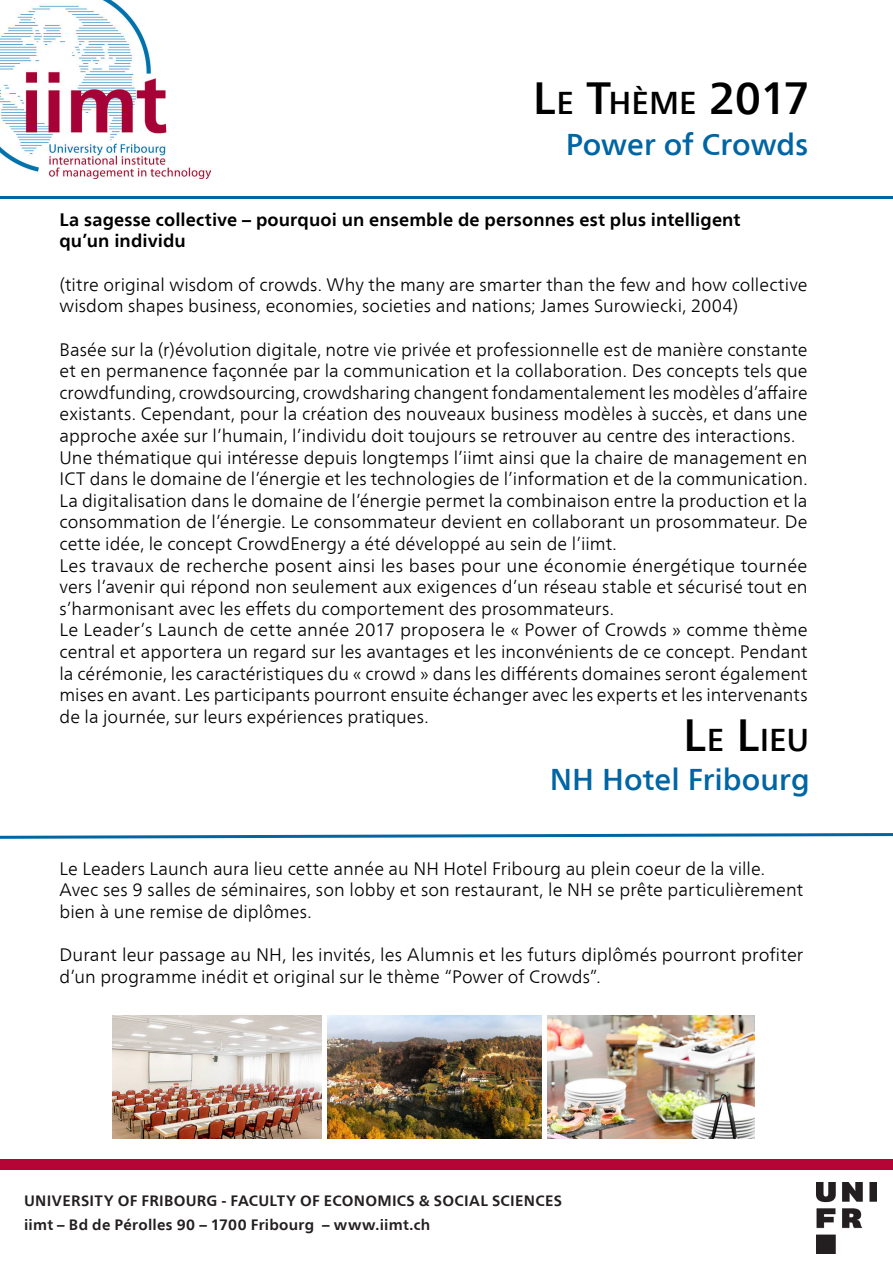
<style>
.page{position:relative;width:893px;height:1263px;background:#fff}
.page>*{position:absolute;margin:0;border:0;box-sizing:border-box;transform-origin:0 0}
.t1{font:500 45px "Frutiger Neue LT Com";color:#000}
.t2{font:500 31.5px "Frutiger Neue LT Com";color:#000}
.t3{font:500 30px "Frutiger Neue LT Com";color:#0065a4}
.t4{font:300 18px/21.6px "Frutiger Neue LT Com";color:#000;text-align:justify}
.t5{font:700 18px "Frutiger Neue LT Com";letter-spacing:.005em;color:#000}
.t6{font:700 15px/24px "Frutiger Neue LT Com";letter-spacing:.02em;color:#231f20}
.s1{font-size:31.5px}
.s2{font-size:45px}
</style>
<div class="page">
<hr style="left:0;top:196px;width:893px;height:3px;background:#0065a4">
<img style="left:0;top:0;width:211px;height:179px">
<div style="left:0;top:1159px;width:893px;height:10px;background:#b50536"></div>
<img style="left:816px;top:1182px;width:60px;height:71px">
<svg style="left:0;top:833px;width:893px;height:6px"></svg>
<img style="left:112px;top:1015px;width:209px;height:123px">
<img style="left:328px;top:1015px;width:213px;height:123px">
<img style="left:548px;top:1015px;width:207px;height:123px">
<p class="t1" style="left:533px;top:71px;width:278px">L<span class="s1">E</span> T<span class="s1">HÈME</span> 2017</p>
<p class="t3" style="left:566px;top:126px;width:244px">Power of Crowds</p>
<p class="t5" style="left:60px;top:209px;width:682px">La sagesse collective – pourquoi un ensemble de personnes est plus intelligent</p>
<p class="t5" style="left:60px;top:231px;width:128px">qu’un individu</p>
<p class="t4" style="left:60px;top:273px;width:749px">(titre original wisdom of crowds. Why the many are smarter than the few and how collective wisdom shapes business, economies, societies and nations; James Surowiecki, 2004)</p>
<p class="t4" style="left:60px;top:338px;width:749px">Basée sur la (r)évolution digitale, notre vie privée et professionnelle est de manière constante et en permanence façonnée par la communication et la collaboration. Des concepts tels que crowdfunding, crowdsourcing, crowdsharing changent fondamentalement les modèles d’affaire existants. Cependant, pour la création des nouveaux business modèles à succès, et dans une approche axée sur l’humain, l’individu doit toujours se retrouver au centre des interactions.</p>
<p class="t4" style="left:60px;top:446px;width:749px">Une thématique qui intéresse depuis longtemps l’iimt ainsi que la chaire de management en ICT dans le domaine de l’énergie et les technologies de l’information et de la communication.<br>La digitalisation dans le domaine de l’énergie permet la combinaison entre la production et la consommation de l’énergie. Le consommateur devient en collaborant un prosommateur. De cette idée, le concept CrowdEnergy a été développé au sein de l’iimt.</p>
<p class="t4" style="left:60px;top:554px;width:750px">Les travaux de recherche posent ainsi les bases pour une économie énergétique tournée vers l’avenir qui répond non seulement aux exigences d’un réseau stable et sécurisé tout en s’harmonisant avec les effets du comportement des prosommateurs.</p>
<p class="t4" style="left:60px;top:619px;width:750px">Le Leader’s Launch de cette année 2017 proposera le « Power of Crowds » comme thème central et apportera un regard sur les avantages et les inconvénients de ce concept. Pendant la cérémonie, les caractéristiques du « crowd » dans les différents domaines seront également mises en avant. Les participants pourront ensuite échanger avec les experts et les intervenants de la journée, sur leurs expériences pratiques.</p>
<p class="t2" style="left:683px;top:721px;width:128px"><span class="s2">L</span>E <span class="s2">L</span>IEU</p>
<p class="t3" style="left:550px;top:762px;width:261px">NH Hotel Fribourg</p>
<p class="t4" style="left:60px;top:857px;width:707px">Le Leaders Launch aura lieu cette année au NH Hotel Fribourg au plein coeur de la ville.</p>
<p class="t4" style="left:60px;top:879px;width:745px">Avec ses 9 salles de séminaires, son lobby et son restaurant, le NH se prête particulièrement bien à une remise de diplômes.</p>
<p class="t4" style="left:60px;top:944px;width:745px">Durant leur passage au NH, les invités, les Alumnis et les futurs diplômés pourront profiter d’un programme inédit et original sur le thème “Power of Crowds”.</p>
<p class="t6" style="left:24px;top:1188px;width:539px">UNIVERSITY OF FRIBOURG - FACULTY OF ECONOMICS &amp; SOCIAL SCIENCES iimt – Bd de Pérolles 90 – 1700 Fribourg – www.iimt.ch</p>
</div>
